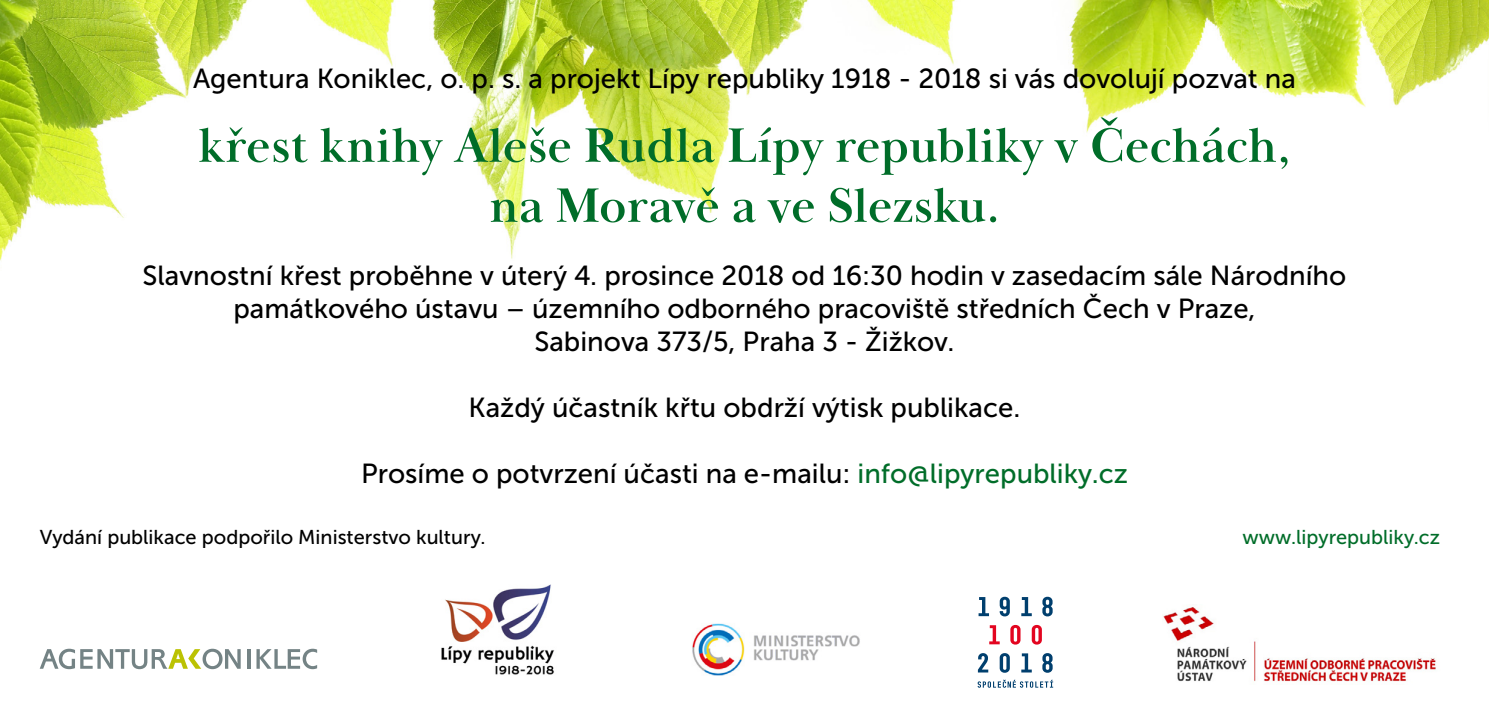
<style>
.page{position:relative;width:1489px;height:709px;background:#fff}
.page>*{position:absolute;margin:0;border:0;box-sizing:border-box;transform-origin:0 0}
.t1{font:700 50px/60px "Baskerville Display PT";color:#006d29;text-align:center}
.t2{font:27.5px/33px "Museo Sans 500";color:#000;text-align:center}
.t3{font:20px "Museo Sans 500";color:#000}
.t4{font:20px "Museo Sans 500";color:#006d29}
.s1{color:#006d29}
</style>
<div class="page">
<img style="left:0;top:0;width:1488px;height:261px">
<svg style="left:40px;top:648px;width:201px;height:21px"></svg>
<hr style="left:247px;top:649px;width:3px;height:19px;background:#748385">
<svg style="left:256px;top:648px;width:61px;height:21px"></svg>
<img style="left:441px;top:584px;width:114px;height:91px">
<img style="left:692px;top:623px;width:168px;height:53px">
<svg style="left:977px;top:653px;width:75px;height:19px"></svg>
<svg style="left:989px;top:625px;width:52px;height:19px"></svg>
<svg style="left:978px;top:596px;width:74px;height:20px"></svg>
<svg style="left:977px;top:679px;width:76px;height:8px"></svg>
<img style="left:1163px;top:607px;width:273px;height:75px">
<p class="t2" style="left:193px;top:62px;width:1104px">Agentura Koniklec, o. p. s. a projekt Lípy republiky 1918 - 2018 si vás dovolují pozvat na</p>
<h1 class="t1" style="left:198px;top:117px;width:1094px">křest knihy Aleše Rudla Lípy republiky v Čechách, na Moravě a ve Slezsku.</h1>
<p class="t2" style="left:143px;top:259px;width:1205px">Slavnostní křest proběhne v úterý 4. prosince 2018 od 16:30 hodin v zasedacím sále Národního památkového ústavu – územního odborného pracoviště středních Čech v Praze,<br>Sabinova 373/5, Praha 3 - Žižkov.</p>
<p class="t2" style="left:468px;top:391px;width:553px">Každý účastník křtu obdrží výtisk publikace.</p>
<p class="t2" style="left:361px;top:457px;width:768px">Prosíme o potvrzení účasti na e-mailu: <span class="s1">info@lipyrepubliky.cz</span></p>
<p class="t3" style="left:40px;top:526px;width:447px">Vydání publikace podpořilo Ministerstvo kultury.</p>
<p class="t4" style="left:1242px;top:526px;width:199px">www.lipyrepubliky.cz</p>
</div>
